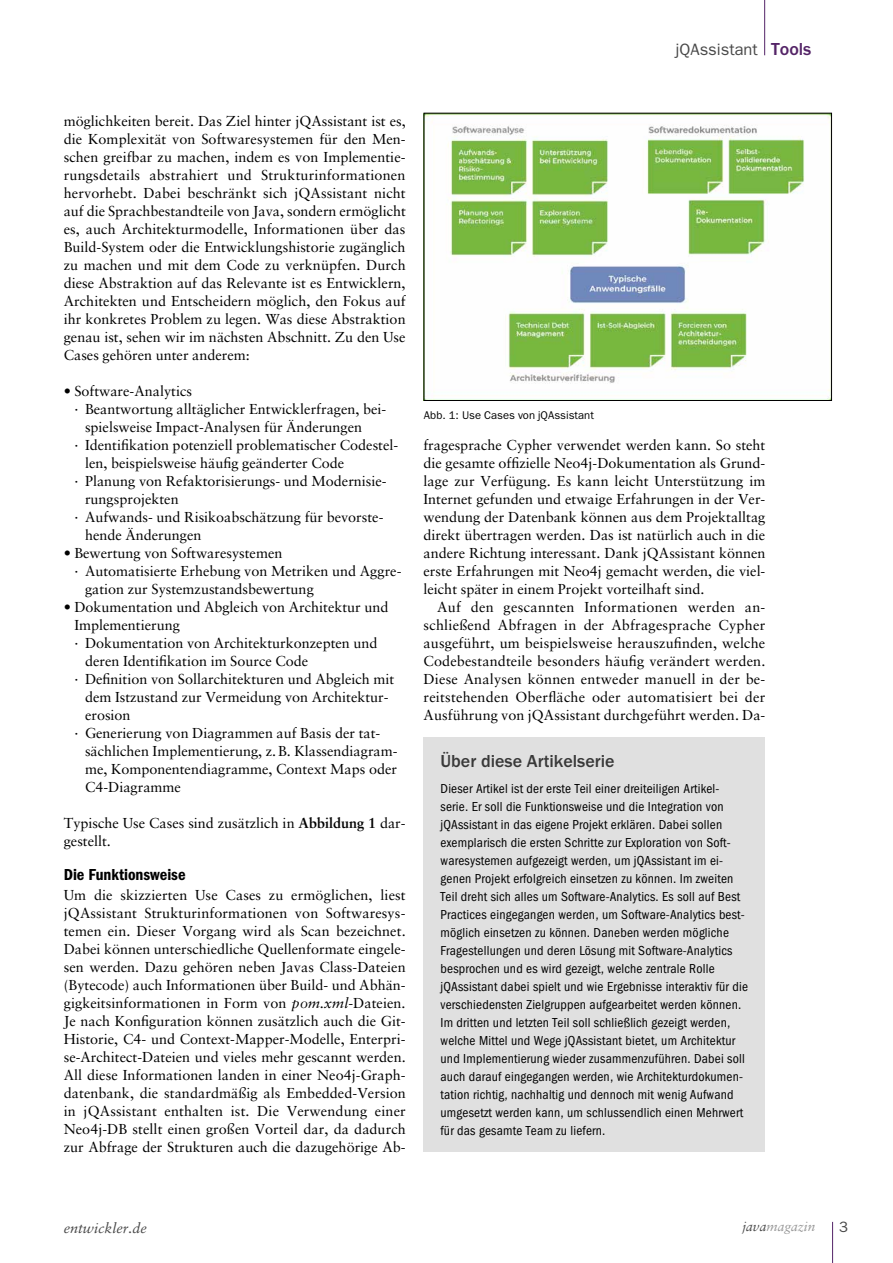
<style>
.page{position:relative;width:893px;height:1263px;background:#fff}
.page>*{position:absolute;margin:0;border:0;box-sizing:border-box;transform-origin:0 0}
.t1{font:500 18px "ITC Franklin Gothic Std";color:#393939}
.t2{font:16.5px "ITC Franklin Gothic Std Dm Cd";color:#000}
.t3{font:16.5px "ITC Franklin Gothic Std";color:#484848}
.t4{font:15px "ITC Franklin Gothic Std";color:#484848}
.t5{font:14.4px/18px "Sabon LT Std";color:#000;text-align:justify}
.t6{font:italic 14.4px "Sabon LT Std";color:#484848}
.t7{font:condensed 13.5px/18px "ITC Franklin Gothic Std";letter-spacing:.015em;color:#000}
.t8{font:italic 13.5px "Sabon LT Std";color:#989898}
.t9{font:11.25px "ITC Franklin Gothic Std";color:#000}
.s1{font-weight:500;font-size:18px;color:#542467}
.s2{font-weight:700}
.s3{font-style:italic}
.s4{color:#484848}
</style>
<div class="page">
<hr style="left:764px;top:0;width:1px;height:55px;background:#542467">
<hr style="left:832px;top:1222px;width:1px;height:41px;background:#542467">
<img style="left:425px;top:115px;width:405px;height:284px">
<div style="left:423px;top:113px;width:409px;height:288px;border:1px solid #000"></div>
<div style="left:423px;top:737px;width:342px;height:415px;background:#e0e0e0"></div>
<p class="t3" style="left:676px;top:40px;width:137px">jQAssistant <span class="s1">Tools</span></p>
<p class="t5" style="left:64px;top:112px;width:344px">möglichkeiten bereit. Das Ziel hinter jQAssistant ist es, die Komplexität von Softwaresystemen für den Men&shy;schen greifbar zu machen, indem es von Implementie&shy;rungsdetails abstrahiert und Strukturinformationen hervorhebt. Dabei beschränkt sich jQAssistant nicht auf die Sprachbestandteile von Java, sondern ermöglicht es, auch Architekturmodelle, Informationen über das Build-System oder die Entwicklungshistorie zugänglich zu machen und mit dem Code zu verknüpfen. Durch diese Abstraktion auf das Relevante ist es Entwicklern, Architekten und Entscheidern möglich, den Fokus auf ihr konkretes Problem zu legen. Was diese Abstraktion genau ist, sehen wir im nächsten Abschnitt. Zu den Use Cases gehören unter anderem:</p>
<p class="t5" style="left:64px;top:382px;width:130px">• Software-Analytics</p>
<p class="t5" style="left:74px;top:400px;width:313px">· Beantwortung alltäglicher Entwicklerfragen, bei-</p>
<p class="t5" style="left:85px;top:418px;width:279px">spielsweise Impact-Analysen für Änderungen</p>
<p class="t5" style="left:74px;top:436px;width:325px">· Identifikation potenziell problematischer Codestel-</p>
<p class="t5" style="left:85px;top:454px;width:261px">len, beispielsweise häufig geänderter Code</p>
<p class="t5" style="left:74px;top:472px;width:314px">· Planung von Refaktorisierungs- und Modernisie-</p>
<p class="t5" style="left:85px;top:490px;width:95px">rungsprojekten</p>
<p class="t5" style="left:74px;top:508px;width:311px">· Aufwands- und Risikoabschätzung für bevorste-</p>
<p class="t5" style="left:85px;top:526px;width:118px">hende Änderungen</p>
<p class="t5" style="left:64px;top:544px;width:220px">• Bewertung von Softwaresystemen</p>
<p class="t5" style="left:74px;top:562px;width:329px">· Automatisierte Erhebung von Metriken und Aggre-</p>
<p class="t5" style="left:85px;top:580px;width:230px">gation zur Systemzustandsbewertung</p>
<p class="t5" style="left:64px;top:598px;width:326px">• Dokumentation und Abgleich von Architektur und</p>
<p class="t5" style="left:74px;top:616px;width:107px">Implementierung</p>
<p class="t5" style="left:74px;top:634px;width:305px">· Dokumentation von Architekturkonzepten und</p>
<p class="t5" style="left:85px;top:652px;width:225px">deren Identifikation im Source Code</p>
<p class="t5" style="left:74px;top:670px;width:321px">· Definition von Sollarchitekturen und Abgleich mit</p>
<p class="t5" style="left:85px;top:688px;width:305px">dem Istzustand zur Vermeidung von Architektur-</p>
<p class="t5" style="left:85px;top:706px;width:47px">erosion</p>
<p class="t5" style="left:74px;top:724px;width:307px">· Generierung von Diagrammen auf Basis der tat-</p>
<p class="t5" style="left:85px;top:742px;width:314px">sächlichen Implementierung, z.B. Klassendiagram-</p>
<p class="t5" style="left:85px;top:760px;width:313px">me, Komponentendiagramme, Context Maps oder</p>
<p class="t5" style="left:85px;top:778px;width:97px">C4-Diagramme</p>
<p class="t5" style="left:64px;top:814px;width:343px">Typische Use Cases sind zusätzlich in <span class="s2">Abbildung 1</span> dar&shy;gestellt.</p>
<p class="t2" style="left:64px;top:865px;width:123px">Die Funktionsweise</p>
<p class="t5" style="left:64px;top:886px;width:344px">Um die skizzierten Use Cases zu ermöglichen, liest jQAssistant Strukturinformationen von Softwaresys&shy;temen ein. Dieser Vorgang wird als Scan bezeichnet.<br>Dabei können unterschiedliche Quellenformate eingele&shy;sen werden. Dazu gehören neben Javas Class-Dateien (Bytecode) auch Informationen über Build- und Abhän&shy;gigkeitsinformationen in Form von <span class="s3">pom.xml</span>-Dateien.<br>Je nach Konfiguration können zusätzlich auch die Git-Historie, C4- und Context-Mapper-Modelle, Enterpri&shy;se-Architect-Dateien und vieles mehr gescannt werden.<br>All diese Informationen landen in einer Neo4j-Graph&shy;datenbank, die standardmäßig als Embedded-Version in jQAssistant enthalten ist. Die Verwendung einer Neo4j-DB stellt einen großen Vorteil dar, da dadurch zur Abfrage der Strukturen auch die dazugehörige Ab-</p>
<p class="t9" style="left:424px;top:409px;width:171px">Abb. 1: Use Cases von jQAssistant</p>
<p class="t5" style="left:423px;top:436px;width:343px">fragesprache Cypher verwendet werden kann. So steht die gesamte offizielle Neo4j-Dokumentation als Grund&shy;lage zur Verfügung. Es kann leicht Unterstützung im Internet gefunden und etwaige Erfahrungen in der Ver&shy;wendung der Datenbank können aus dem Projektalltag direkt übertragen werden. Das ist natürlich auch in die andere Richtung interessant. Dank jQAssistant können erste Erfahrungen mit Neo4j gemacht werden, die viel&shy;leicht später in einem Projekt vorteilhaft sind.</p>
<p class="t5" style="left:423px;top:598px;width:343px;text-indent:13px">Auf den gescannten Informationen werden an&shy;schließend Abfragen in der Abfragesprache Cypher ausgeführt, um beispielsweise herauszufinden, welche Codebestandteile besonders häufig verändert werden.<br>Diese Analysen können entweder manuell in der be&shy;reitstehenden Oberfläche oder automatisiert bei der Ausführung von jQAssistant durchgeführt werden. Da-</p>
<p class="t1" style="left:441px;top:751px;width:176px">Über diese Artikelserie</p>
<p class="t7" style="left:441px;top:780px;width:309px">Dieser Artikel ist der erste Teil einer dreiteiligen Artikel&shy;serie. Er soll die Funktionsweise und die Integration von jQAssistant in das eigene Projekt erklären. Dabei sollen exemplarisch die ersten Schritte zur Exploration von Soft&shy;waresystemen aufgezeigt werden, um jQAssistant im ei&shy;genen Projekt erfolgreich einsetzen zu können. Im zweiten Teil dreht sich alles um Software-Analytics. Es soll auf Best Practices eingegangen werden, um Software-Analytics best&shy;möglich einsetzen zu können. Daneben werden mögliche Fragestellungen und deren Lösung mit Software-Analytics besprochen und es wird gezeigt, welche zentrale Rolle jQAssistant dabei spielt und wie Ergebnisse interaktiv für die verschiedensten Zielgruppen aufgearbeitet werden können.<br>Im dritten und letzten Teil soll schließlich gezeigt werden, welche Mittel und Wege jQAssistant bietet, um Architektur und Implementierung wieder zusammenzuführen. Dabei soll auch darauf eingegangen werden, wie Architekturdokumen&shy;tation richtig, nachhaltig und dennoch mit wenig Aufwand umgesetzt werden kann, um schlussendlich einen Mehrwert für das gesamte Team zu liefern.</p>
<p class="t6" style="left:64px;top:1219px;width:85px">entwickler.de</p>
<p class="t8" style="left:742px;top:1218px;width:74px"><span class="s4">java</span>magazin</p>
<p class="t4" style="left:839px;top:1218px;width:10px">3</p>
</div>
